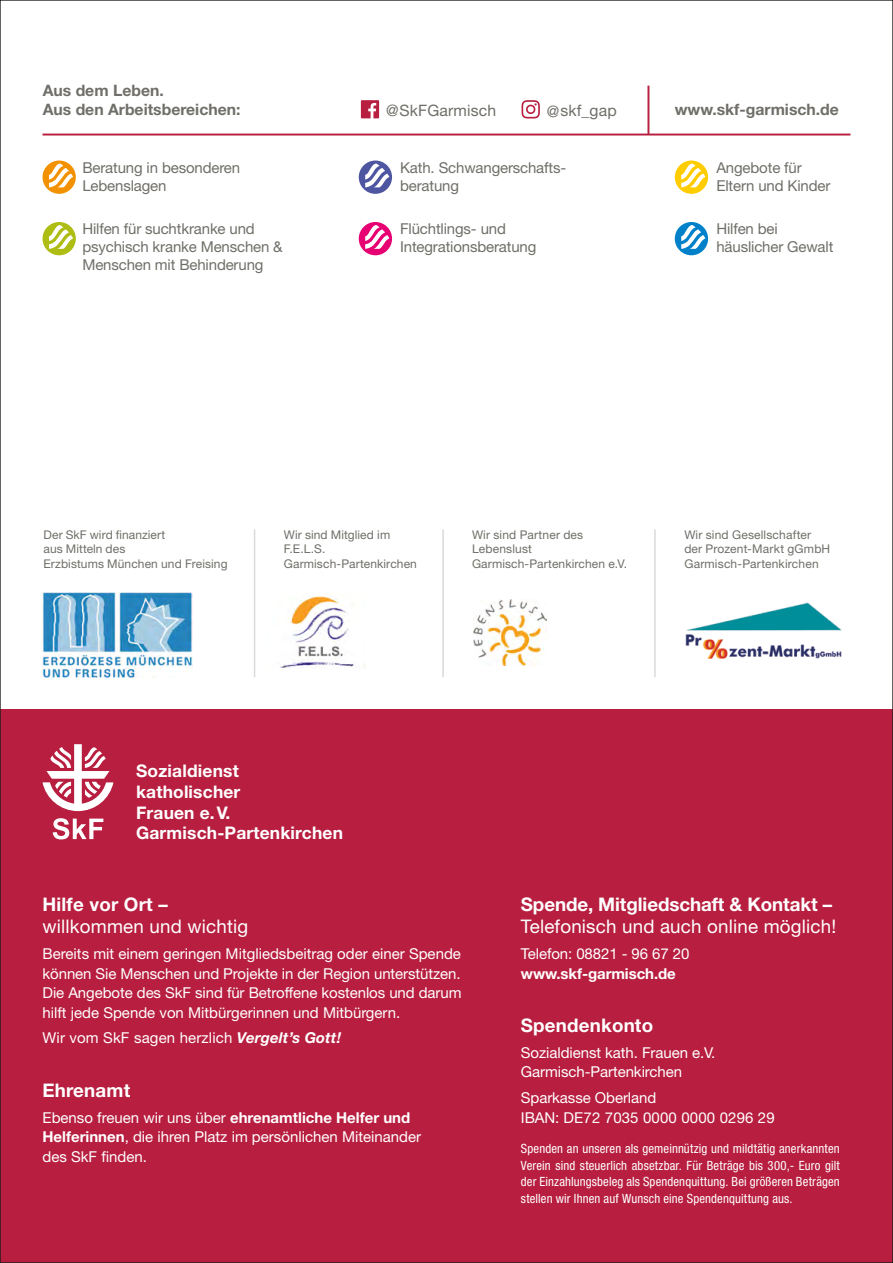
<style>
.page{position:relative;width:893px;height:1263px;background:#fff}
.page>*{position:absolute;margin:0;border:0;box-sizing:border-box;transform-origin:0 0}
.t1{font:700 18.75px "Helvetica Neue LT Std";letter-spacing:.005em;color:#fff}
.t2{font:18.75px "Helvetica Neue LT Std";letter-spacing:.01em;color:#fff}
.t3{font:700 17.4px/20.7px "Helvetica Neue LT Std";letter-spacing:.01em;color:#fff}
.t4{font:700 15.75px/18.8px "Helvetica Neue LT Std";color:#6f6e68}
.t5{font:15.75px "Helvetica Neue LT Std";letter-spacing:.01em;color:#6f6e68}
.t6{font:15px/19.5px "Helvetica Neue LT Std";color:#fff}
.t7{font:15px/18px "Helvetica Neue LT Std";letter-spacing:-.01em;color:#6f6e68}
.t8{font:700 15px "Helvetica Neue LT Std";letter-spacing:-.005em;color:#fff}
.t9{font:condensed 12.75px/16.5px "Helvetica Neue LT Std";letter-spacing:.01em;color:#fff;text-align:justify}
.t10{font:12px/14.2px "Helvetica Neue LT Std";letter-spacing:.01em;color:#6f6e68}
.s1{font-weight:700;font-style:italic}
.s2{font-weight:700}
</style>
<div class="page">
<div style="left:0;top:709px;width:893px;height:554px;background:#b71e3f"></div>
<hr style="left:43px;top:134px;width:807px;height:1px;background:#b71e3f">
<img style="left:43px;top:592px;width:149px;height:85px">
<img style="left:280px;top:593px;width:85px;height:75px">
<img style="left:685px;top:602px;width:157px;height:56px">
<hr style="left:442px;top:529px;width:2px;height:148px;background:#dadada">
<hr style="left:254px;top:529px;width:1px;height:148px;background:#dadada">
<hr style="left:654px;top:529px;width:2px;height:148px;background:#dadada">
<img style="left:474px;top:600px;width:73px;height:66px">
<svg style="left:53px;top:818px;width:50px;height:21px"></svg>
<svg style="left:43px;top:744px;width:70px;height:67px"></svg>
<svg style="left:43px;top:161px;width:33px;height:33px"></svg>
<svg style="left:43px;top:222px;width:33px;height:33px"></svg>
<svg style="left:359px;top:161px;width:33px;height:33px"></svg>
<svg style="left:359px;top:222px;width:33px;height:33px"></svg>
<svg style="left:675px;top:161px;width:33px;height:33px"></svg>
<svg style="left:675px;top:222px;width:33px;height:33px"></svg>
<svg style="left:521px;top:100px;width:19px;height:18px"></svg>
<svg style="left:361px;top:100px;width:18px;height:18px"></svg>
<hr style="left:647px;top:86px;width:2px;height:49px;background:#b71e3f">
<p class="t4" style="left:43px;top:81px;width:199px">Aus dem Leben.<br>Aus den Arbeitsbereichen:</p>
<p class="t7" style="left:82px;top:158px;width:159px">Beratung in besonderen<br>Lebenslagen</p>
<p class="t7" style="left:82px;top:220px;width:202px">Hilfen für suchtkranke und psychisch kranke Menschen &amp;<br>Menschen mit Behinderung</p>
<p class="t5" style="left:386px;top:101px;width:112px">@SkFGarmisch</p>
<p class="t5" style="left:547px;top:101px;width:71px">@skf_gap</p>
<p class="t7" style="left:400px;top:158px;width:168px">Kath. Schwangerschafts&shy;beratung</p>
<p class="t7" style="left:400px;top:220px;width:138px">Flüchtlings- und<br>Integrationsberatung</p>
<p class="t4" style="left:675px;top:99px;width:166px">www.skf-garmisch.de</p>
<p class="t7" style="left:716px;top:158px;width:116px">Angebote für<br>Eltern und Kinder</p>
<p class="t7" style="left:716px;top:220px;width:119px">Hilfen bei häuslicher Gewalt</p>
<p class="t10" style="left:44px;top:527px;width:186px">Der SkF wird finanziert<br>aus Mitteln des<br>Erzbistums München und Freising</p>
<p class="t10" style="left:284px;top:527px;width:135px">Wir sind Mitglied im<br>F.E.L.S.<br>Garmisch-Partenkirchen</p>
<p class="t10" style="left:472px;top:527px;width:157px">Wir sind Partner des<br>Lebenslust<br>Garmisch-Partenkirchen e.V.</p>
<p class="t10" style="left:684px;top:527px;width:147px">Wir sind Gesellschafter der Prozent-Markt gGmbH<br>Garmisch-Partenkirchen</p>
<p class="t3" style="left:136px;top:760px;width:208px">Sozialdienst katholischer<br>Frauen e.V.<br>Garmisch-Partenkirchen</p>
<p class="t1" style="left:43px;top:892px;width:127px">Hilfe vor Ort –</p>
<p class="t2" style="left:43px;top:915px;width:207px">willkommen und wichtig</p>
<p class="t6" style="left:43px;top:944px;width:421px;text-align:justify">Bereits mit einem geringen Mitgliedsbeitrag oder einer Spende können Sie Menschen und Projekte in der Region unterstützen.<br>Die Angebote des SkF sind für Betroffene kostenlos und darum hilft jede Spende von Mitbürgerinnen und Mitbürgern.</p>
<p class="t6" style="left:43px;top:1028px;width:300px">Wir vom SkF sagen herzlich <span class="s1">Vergelt’s Gott!</span></p>
<p class="t1" style="left:43px;top:1078px;width:89px">Ehrenamt</p>
<p class="t6" style="left:43px;top:1107px;width:380px">Ebenso freuen wir uns über <span class="s2">ehrenamtliche Helfer und<br>Helferinnen</span>, die ihren Platz im persönlichen Miteinander des SkF finden.</p>
<p class="t1" style="left:521px;top:892px;width:313px">Spende, Mitgliedschaft &amp; Kontakt –</p>
<p class="t2" style="left:521px;top:915px;width:317px">Telefonisch und auch online möglich!</p>
<p class="t6" style="left:521px;top:944px;width:170px">Telefon: 08821 - 96 67 20</p>
<p class="t8" style="left:521px;top:964px;width:156px">www.skf-garmisch.de</p>
<p class="t1" style="left:521px;top:1013px;width:134px">Spendenkonto</p>
<p class="t6" style="left:521px;top:1042px;width:196px">Sozialdienst kath. Frauen e.V.<br>Garmisch-Partenkirchen</p>
<p class="t6" style="left:521px;top:1088px;width:255px">Sparkasse Oberland<br>IBAN: DE72 7035 0000 0000 0296 29</p>
<p class="t9" style="left:521px;top:1140px;width:320px">Spenden an unseren als gemeinnützig und mildtätig anerkannten Verein sind steuerlich absetzbar. Für Beträge bis 300,- Euro gilt der Einzahlungsbeleg als Spendenquittung. Bei größeren Beträgen stellen wir Ihnen auf Wunsch eine Spendenquittung aus.</p>
</div>
